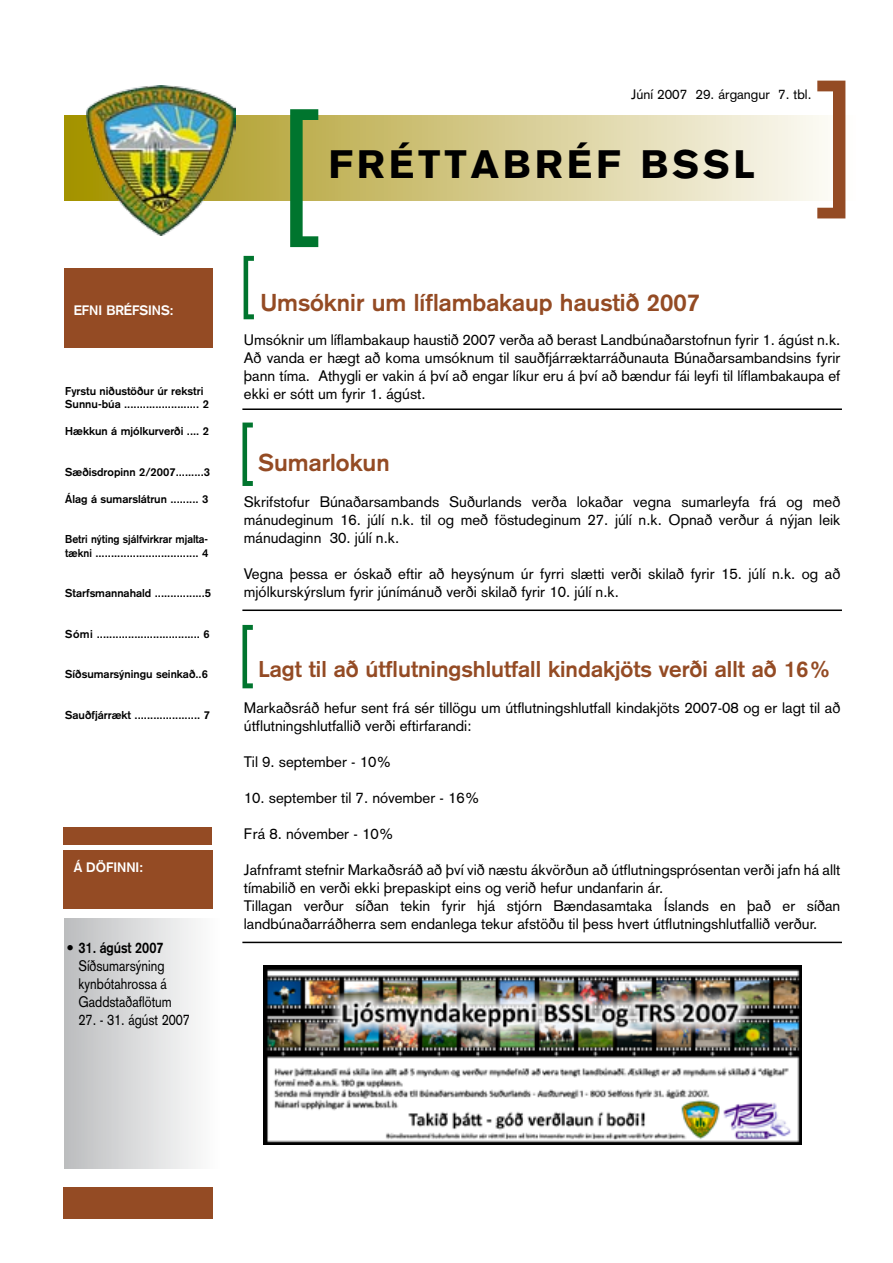
<style>
.page{position:relative;width:893px;height:1263px;background:#fff}
.page>*{position:absolute;margin:0;border:0;box-sizing:border-box;transform-origin:0 0}
.t1{font:150px "Helvetica";color:#00752e}
.t2{font:69px "Helvetica";color:#00752e;scale:.8 1}
.t3{font:900 39px "Akzidenz Grotesk";letter-spacing:.1em;color:#000}
.t4{font:700 24px "Akzidenz Grotesk";color:#944b24}
.t5{font:700 22.5px "Akzidenz Grotesk";color:#944b24}
.t6{font:15px/18px "Akzidenz Grotesk";color:#000}
.t7{font:15px/18px "Akzidenz Grotesk";color:#000;scale:.85 1}
.t8{font:700 15px "Akzidenz Grotesk";color:#000;scale:.85 1}
.t9{font:13.5px "Akzidenz Grotesk";color:#000}
.t10{font:700 13.5px "Akzidenz Grotesk";color:#fff}
.t11{font:700 11.25px/13.5px "Akzidenz Grotesk";color:#000}
.t12{font:700 11.25px/13.5px "Akzidenz Grotesk";color:#000;scale:.94 1}
.s1{font-weight:400}
</style>
<div class="page">
<svg style="left:65px;top:116px;width:752px;height:85px;background:#d6cc90"></svg>
<div style="left:64px;top:919px;width:156px;height:250px;background:linear-gradient(to right,#bcbdbf,#fefefe)"></div>
<div style="left:64px;top:269px;width:149px;height:79px;background:#944b24"></div>
<div style="left:63px;top:827px;width:149px;height:18px;background:#944b24"></div>
<div style="left:63px;top:1187px;width:150px;height:31px;background:#944b24"></div>
<div style="left:63px;top:850px;width:150px;height:58px;background:#944b24"></div>
<hr style="left:242px;top:408px;width:600px;height:2px;background:#000">
<img style="left:86px;top:86px;width:149px;height:149px">
<hr style="left:242px;top:609px;width:600px;height:2px;background:#000">
<img style="left:263px;top:966px;width:539px;height:178px">
<hr style="left:242px;top:942px;width:600px;height:1px;background:#000">
<svg style="left:817px;top:115px;width:11px;height:86px"></svg>
<p class="t10" style="left:74px;top:302px;width:101px">EFNI BRÉFSINS:</p>
<p class="t11" style="left:65px;top:384px;width:145px">Fyrstu niðustöður úr rekstri<br>Sunnu-búa ........................ 2</p>
<p class="t11" style="left:65px;top:425px;width:145px">Hækkun á mjólkurverði .... 2</p>
<p class="t11" style="left:65px;top:465px;width:146px">Sæðisdropinn 2/2007.........3</p>
<p class="t11" style="left:65px;top:492px;width:144px">Álag á sumarslátrun ......... 3</p>
<p class="t12" style="left:65px;top:533px;width:154px">Betri nýting sjálfvirkrar mjalta&shy;tækni ................................. 4</p>
<p class="t11" style="left:65px;top:587px;width:147px">Starfsmannahald ................5</p>
<p class="t11" style="left:65px;top:627px;width:146px">Sómi ................................. 6</p>
<p class="t11" style="left:65px;top:668px;width:144px">Síðsumarsýningu seinkað..6</p>
<p class="t11" style="left:65px;top:708px;width:146px">Sauðfjárrækt ..................... 7</p>
<p class="t10" style="left:74px;top:859px;width:71px">Á DÖFINNI:</p>
<p class="t8" style="left:66px;top:939px;width:116px"><span class="s1">•</span> 31. ágúst 2007</p>
<p class="t7" style="left:78px;top:957px;width:111px">Síðsumarsýning kynbótahrossa á<br>Gaddstaðaflötum</p>
<p class="t7" style="left:78px;top:1011px;width:133px">27. - 31. ágúst 2007</p>
<h1 class="t1" style="left:281px;top:37px;width:43px">[</h1>
<p class="t9" style="left:631px;top:86px;width:182px">Júní 2007 29. árgangur 7. tbl.</p>
<h3 class="t3" style="left:328px;top:140px;width:428px">FRÉTTABRÉF BSSL</h3>
<h2 class="t2" style="left:240px;top:222px;width:21px">[</h2>
<h3 class="t4" style="left:260px;top:288px;width:441px">Umsóknir um líflambakaup haustið 2007</h3>
<p class="t6" style="left:244px;top:330px;width:598px;text-align:justify">Umsóknir um líflambakaup haustið 2007 verða að berast Landbúnaðarstofnun fyrir 1. ágúst n.k.<br>Að vanda er hægt að koma umsóknum til sauðfjárræktarráðunauta Búnaðarsambandsins fyrir þann tíma. Athygli er vakin á því að engar líkur eru á því að bændur fái leyfi til líflambakaupa ef ekki er sótt um fyrir 1. ágúst.</p>
<h2 class="t2" style="left:239px;top:389px;width:21px">[</h2>
<h3 class="t4" style="left:259px;top:449px;width:133px">Sumarlokun</h3>
<p class="t6" style="left:244px;top:493px;width:598px;text-align:justify">Skrifstofur Búnaðarsambands Suðurlands verða lokaðar vegna sumarleyfa frá og með mánudeginum 16. júlí n.k. til og með föstudeginum 27. júlí n.k. Opnað verður á nýjan leik mánudaginn 30. júlí n.k.</p>
<p class="t6" style="left:244px;top:565px;width:598px">Vegna þessa er óskað eftir að heysýnum úr fyrri slætti verði skilað fyrir 15. júlí n.k. og að mjólkurskýrslum fyrir júnímánuð verði skilað fyrir 10. júlí n.k.</p>
<h2 class="t2" style="left:239px;top:591px;width:21px">[</h2>
<h3 class="t5" style="left:259px;top:655px;width:574px">Lagt til að útflutningshlutfall kindakjöts verði allt að 16%</h3>
<p class="t6" style="left:244px;top:698px;width:598px">Markaðsráð hefur sent frá sér tillögu um útflutningshlutfall kindakjöts 2007-08 og er lagt til að útflutningshlutfallið verði eftirfarandi:</p>
<p class="t6" style="left:244px;top:752px;width:149px">Til 9. september - 10%</p>
<p class="t6" style="left:244px;top:788px;width:237px">10. september til 7. nóvember - 16%</p>
<p class="t6" style="left:244px;top:824px;width:151px">Frá 8. nóvember - 10%</p>
<p class="t6" style="left:244px;top:860px;width:598px">Jafnframt stefnir Markaðsráð að því við næstu ákvörðun að útflutningsprósentan verði jafn há allt tímabilið en verði ekki þrepaskipt eins og verið hefur undanfarin ár.<br>Tillagan verður síðan tekin fyrir hjá stjórn Bændasamtaka Íslands en það er síðan landbúnaðarráðherra sem endanlega tekur afstöðu til þess hvert útflutningshlutfallið verður.</p>
</div>
